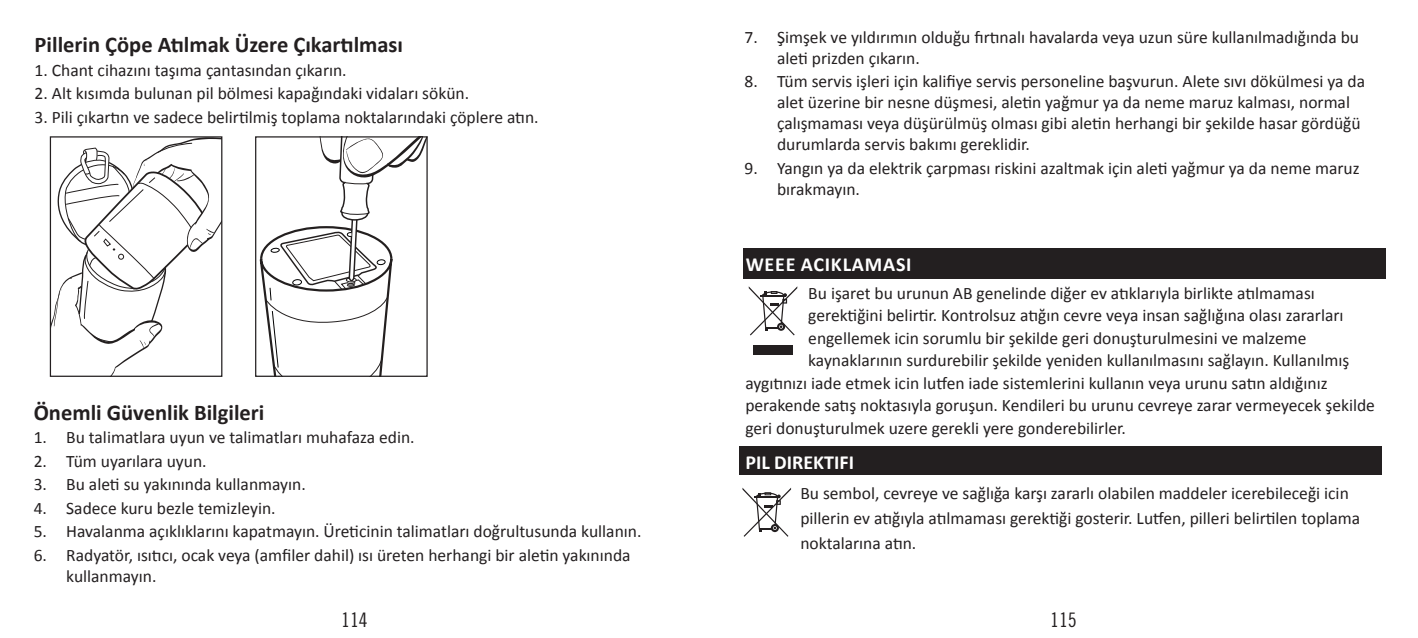
<style>
.page{position:relative;width:1418px;height:638px;background:#fff}
.page>*{position:absolute;margin:0;border:0;box-sizing:border-box;transform-origin:0 0}
.t1{font:700 22.5px "Calibri";color:#231f20}
.t2{font:700 20px "Calibri";letter-spacing:.035em;color:#fff}
.t3{font:700 20px "Calibri";color:#fff}
.t4{font:20px "Trade Gothic Cond Eighteen";color:#231f20}
.t5{font:17.5px/21px "Calibri";color:#231f20}
</style>
<div class="page">
<svg style="left:52px;top:138px;width:168px;height:237px"></svg>
<div style="left:50px;top:136px;width:172px;height:241px;border:1px solid #231f20"></div>
<svg style="left:259px;top:138px;width:167px;height:237px"></svg>
<div style="left:255px;top:136px;width:173px;height:241px;border:1px solid #231f20"></div>
<div style="left:742px;top:249px;width:643px;height:30px;background:#231f20"></div>
<div style="left:739px;top:446px;width:642px;height:29px;background:#231f20"></div>
<div style="left:753px;top:345px;width:40px;height:9px;background:#231f20"></div>
<svg style="left:748px;top:286px;width:49px;height:49px"></svg>
<svg style="left:742px;top:488px;width:49px;height:49px"></svg>
<p class="t1" style="left:35px;top:30px;width:370px">Pillerin Çöpe Atılmak Üzere Çıkartılması</p>
<p class="t5" style="left:35px;top:59px;width:313px">1. Chant cihazını taşıma çantasından çıkarın.</p>
<p class="t5" style="left:35px;top:83px;width:436px">2. Alt kısımda bulunan pil bölmesi kapağındaki vidaları sökün.</p>
<p class="t5" style="left:35px;top:106px;width:505px">3. Pili çıkartın ve sadece belirtilmiş toplama noktalarındaki çöplere atın.</p>
<p class="t1" style="left:34px;top:398px;width:232px">Önemli Güvenlik Bilgileri</p>
<p class="t5" style="left:34px;top:427px;width:382px">1. Bu talimatlara uyun ve talimatları muhafaza edin.</p>
<p class="t5" style="left:34px;top:450px;width:174px">2. Tüm uyarılara uyun.</p>
<p class="t5" style="left:34px;top:474px;width:273px">3. Bu aleti su yakınında kullanmayın.</p>
<p class="t5" style="left:34px;top:497px;width:243px">4. Sadece kuru bezle temizleyin.</p>
<p class="t5" style="left:34px;top:521px;width:609px">5. Havalanma açıklıklarını kapatmayın. Üreticinin talimatları doğrultusunda kullanın.</p>
<p class="t5" style="left:66px;top:544px;width:566px;text-indent:-32px">6. Radyatör, ısıtıcı, ocak veya (amfiler dahil) ısı üreten herhangi bir aletin yakınında kullanmayın.</p>
<p class="t5" style="left:777px;top:26px;width:583px;text-indent:-32px">7. Şimşek ve yıldırımın olduğu fırtınalı havalarda veya uzun süre kullanılmadığında bu aleti prizden çıkarın.</p>
<p class="t5" style="left:777px;top:71px;width:589px;text-indent:-32px">8. Tüm servis işleri için kalifiye servis personeline başvurun. Alete sıvı dökülmesi ya da alet üzerine bir nesne düşmesi, aletin yağmur ya da neme maruz kalması, normal çalışmaması veya düşürülmüş olması gibi aletin herhangi bir şekilde hasar gördüğü durumlarda servis bakımı gereklidir.</p>
<p class="t5" style="left:777px;top:157px;width:584px;text-indent:-32px">9. Yangın ya da elektrik çarpması riskini azaltmak için aleti yağmur ya da neme maruz bırakmayın.</p>
<p class="t2" style="left:745px;top:252px;width:167px">WEEE ACIKLAMASI</p>
<p class="t5" style="left:808px;top:283px;width:508px">Bu işaret bu urunun AB genelinde diğer ev atıklarıyla birlikte atılmaması</p>
<p class="t5" style="left:808px;top:305px;width:536px">gerektiğini belirtir. Kontrolsuz atığın cevre veya insan sağlığına olası zararları</p>
<p class="t5" style="left:808px;top:328px;width:499px">engellemek icin sorumlu bir şekilde geri donuşturulmesini ve malzeme</p>
<p class="t5" style="left:808px;top:350px;width:542px">kaynaklarının surdurebilir şekilde yeniden kullanılmasını sağlayın. Kullanılmış</p>
<p class="t5" style="left:745px;top:373px;width:583px">aygıtınızı iade etmek icin lutfen iade sistemlerini kullanın veya urunu satın aldığınız</p>
<p class="t5" style="left:745px;top:395px;width:631px">perakende satış noktasıyla goruşun. Kendileri bu urunu cevreye zarar vermeyecek şekilde</p>
<p class="t5" style="left:745px;top:418px;width:382px">geri donuşturulmek uzere gerekli yere gonderebilirler.</p>
<p class="t3" style="left:745px;top:449px;width:110px">PIL DIREKTIFI</p>
<p class="t5" style="left:800px;top:481px;width:561px;line-height:25px">Bu sembol, cevreye ve sağlığa karşı zararlı olabilen maddeler icerebileceği icin pillerin ev atığıyla atılmaması gerektiği gosterir. Lutfen, pilleri belirtilen toplama noktalarına atın.</p>
<p class="t4" style="left:341px;top:608px;width:28px">114</p>
<p class="t4" style="left:1050px;top:608px;width:28px">115</p>
</div>
